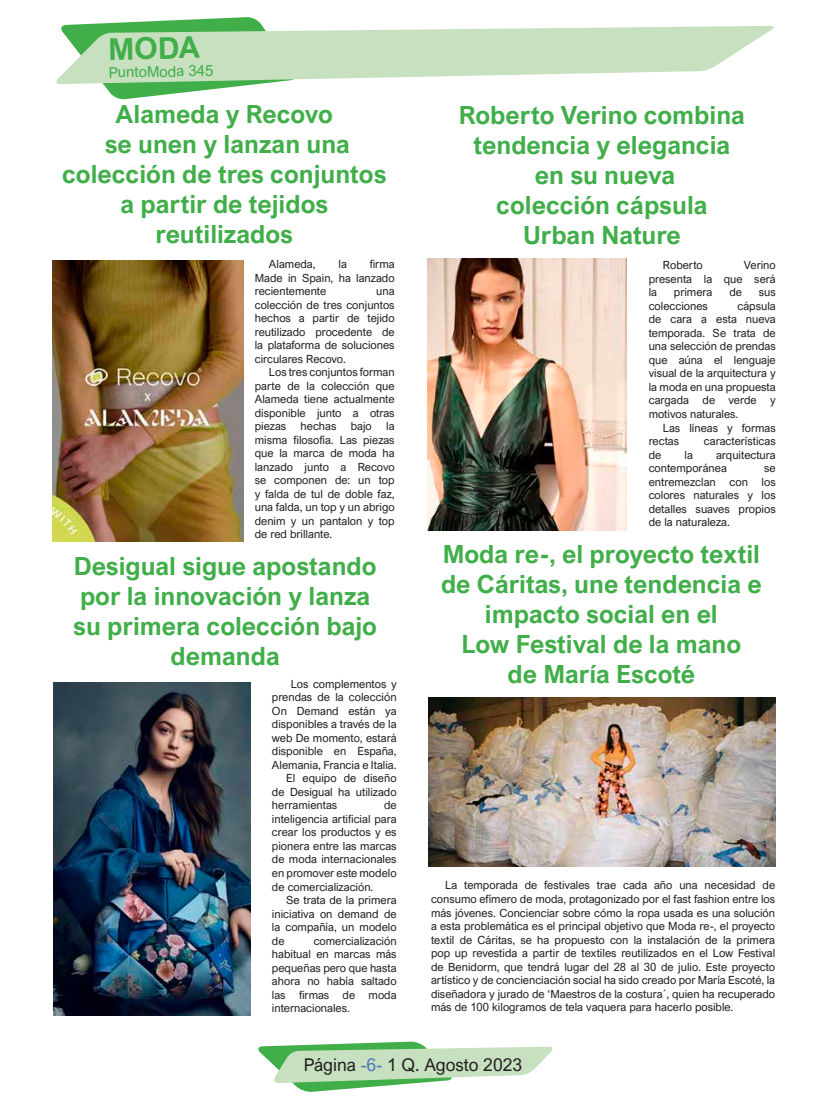
<style>
.page{position:relative;width:826px;height:1117px;background:#fff}
.page>*{position:absolute;margin:0;border:0;box-sizing:border-box;transform-origin:0 0}
.t1{font:700 30px "Arial Nova";color:#40ae49}
.t2{font:700 25px/30px "Arial Nova";color:#40ae49;text-align:center}
.t3{font:17.5px "Arial Nova";color:#231f20}
.t4{font:15px "Arial Nova";color:#40ae49}
.t5{font:11.25px/13.5px "Arial Nova";color:#231f20;text-align:justify}
.s1{color:#4978bd}
</style>
<div class="page">
<svg style="left:258px;top:1041px;width:295px;height:50px"></svg>
<svg style="left:63px;top:17px;width:200px;height:83px"></svg>
<svg style="left:56px;top:26px;width:718px;height:58px;fill:#c7e0bf"></svg>
<img style="left:52px;top:260px;width:191px;height:281px">
<img style="left:428px;top:259px;width:198px;height:271px">
<img style="left:428px;top:697px;width:347px;height:169px">
<img style="left:53px;top:682px;width:198px;height:333px">
<h1 class="t1" style="left:108px;top:31px;width:93px;rotate:-1deg">MODA</h1>
<h3 class="t4" style="left:108px;top:64px;width:106px;rotate:-1deg">PuntoModa 345</h3>
<h2 class="t2" style="left:62px;top:99px;width:326px">Alameda y Recovo<br>se unen y lanzan una colección de tres conjuntos a partir de tejidos reutilizados</h2>
<p class="t5" style="left:269px;top:257px;width:48px">Alameda,</p>
<p class="t5" style="left:338px;top:257px;width:10px">la</p>
<p class="t5" style="left:255px;top:257px;width:141px;text-indent:115px">firma Made in Spain, ha lanzado recientemente</p>
<p class="t5" style="left:255px;top:284px;width:141px;text-indent:121px">una colección de tres conjuntos hechos a partir de tejido reutilizado procedente de la plataforma de soluciones circulares Recovo.</p>
<p class="t5" style="left:255px;top:365px;width:141px;text-indent:14px">Los tres conjuntos forman parte de la colección que Alameda tiene actualmente disponible junto a otras piezas</p>
<p class="t5" style="left:255px;top:419px;width:141px;text-indent:131px">la misma filosofía. Las piezas que la marca de moda ha lanzado junto a Recovo se componen de: un top y falda de tul de doble faz, una falda, un top y un abrigo denim y un pantalon y top de red brillante.</p>
<p class="t5" style="left:301px;top:419px;width:37px">hechas</p>
<p class="t5" style="left:351px;top:419px;width:23px">bajo</p>
<h2 class="t2" style="left:73px;top:550px;width:305px">Desigual sigue apostando por la innovación y lanza su primera colección bajo demanda</h2>
<p class="t5" style="left:291px;top:677px;width:107px">Los complementos y</p>
<p class="t5" style="left:272px;top:690px;width:126px">prendas de la colección</p>
<p class="t5" style="left:272px;top:704px;width:126px">On Demand están ya</p>
<p class="t5" style="left:272px;top:717px;width:126px">disponibles a través de la</p>
<p class="t5" style="left:272px;top:731px;width:126px">web De momento, estará</p>
<p class="t5" style="left:272px;top:744px;width:126px">disponible en España,</p>
<p class="t5" style="left:272px;top:758px;width:126px">Alemania, Francia e Italia.</p>
<p class="t5" style="left:286px;top:771px;width:112px">El equipo de diseño</p>
<p class="t5" style="left:272px;top:785px;width:126px">de Desigual ha utilizado</p>
<p class="t5" style="left:272px;top:798px;width:67px">herramientas</p>
<p class="t5" style="left:272px;top:798px;width:126px;text-indent:112px">de inteligencia artificial para crear los productos y es pionera entre las marcas de moda internacionales en promover este modelo de comercialización.</p>
<p class="t5" style="left:272px;top:893px;width:126px;text-indent:14px">Se trata de la primera iniciativa on demand de la compañía, un modelo de</p>
<p class="t5" style="left:272px;top:933px;width:126px;text-indent:42px">comercialización habitual en marcas más pequeñas pero que hasta ahora no había saltado las firmas de moda internacionales.</p>
<h2 class="t2" style="left:459px;top:100px;width:288px">Roberto Verino combina tendencia y elegancia en su nueva<br>colección cápsula<br>Urban Nature</h2>
<p class="t5" style="left:663px;top:258px;width:41px">Roberto</p>
<p class="t5" style="left:648px;top:258px;width:129px;text-indent:95px">Verino presenta la que será la</p>
<p class="t5" style="left:674px;top:285px;width:40px">primera</p>
<p class="t5" style="left:729px;top:285px;width:14px">de</p>
<p class="t5" style="left:758px;top:285px;width:18px">sus</p>
<p class="t5" style="left:648px;top:299px;width:61px">colecciones</p>
<p class="t5" style="left:648px;top:299px;width:129px;text-indent:89px">cápsula de cara a esta nueva temporada. Se trata de una selección de prendas que aúna el lenguaje visual de la arquitectura y la moda en una propuesta cargada de verde y motivos naturales.</p>
<p class="t5" style="left:648px;top:420px;width:129px;text-indent:14px">Las líneas y formas rectas</p>
<p class="t5" style="left:703px;top:434px;width:73px">características</p>
<p class="t5" style="left:648px;top:447px;width:14px">de</p>
<p class="t5" style="left:684px;top:447px;width:10px">la</p>
<p class="t5" style="left:648px;top:447px;width:129px;text-indent:67px">arquitectura contemporánea</p>
<p class="t5" style="left:648px;top:461px;width:129px;text-indent:115px">se entremezclan con los colores naturales y los detalles suaves propios de la naturaleza.</p>
<h2 class="t2" style="left:441px;top:539px;width:322px">Moda re-, el proyecto textil de Cáritas, une tendencia e impacto social en el<br>Low Festival de la mano<br>de María Escoté</h2>
<p class="t5" style="left:431px;top:878px;width:346px;text-indent:14px">La temporada de festivales trae cada año una necesidad de consumo efímero de moda, protagonizado por el fast fashion entre los más jóvenes. Concienciar sobre cómo la ropa usada es una solución a esta problemática es el principal objetivo que Moda re-, el proyecto textil de Cáritas, se ha propuesto con la instalación de la primera pop up revestida a partir de textiles reutilizados en el Low Festival de Benidorm, que tendrá lugar del 28 al 30 de julio. Este proyecto artístico y de concienciación social ha sido creado por María Escoté, la diseñadora y jurado de ‘Maestros de la costura´, quien ha recuperado más de 100 kilogramos de tela vaquera para hacerlo posible.</p>
<h3 class="t3" style="left:304px;top:1054px;width:220px">Página <span class="s1">-6-</span> 1 Q. Agosto 2023</h3>
</div>
